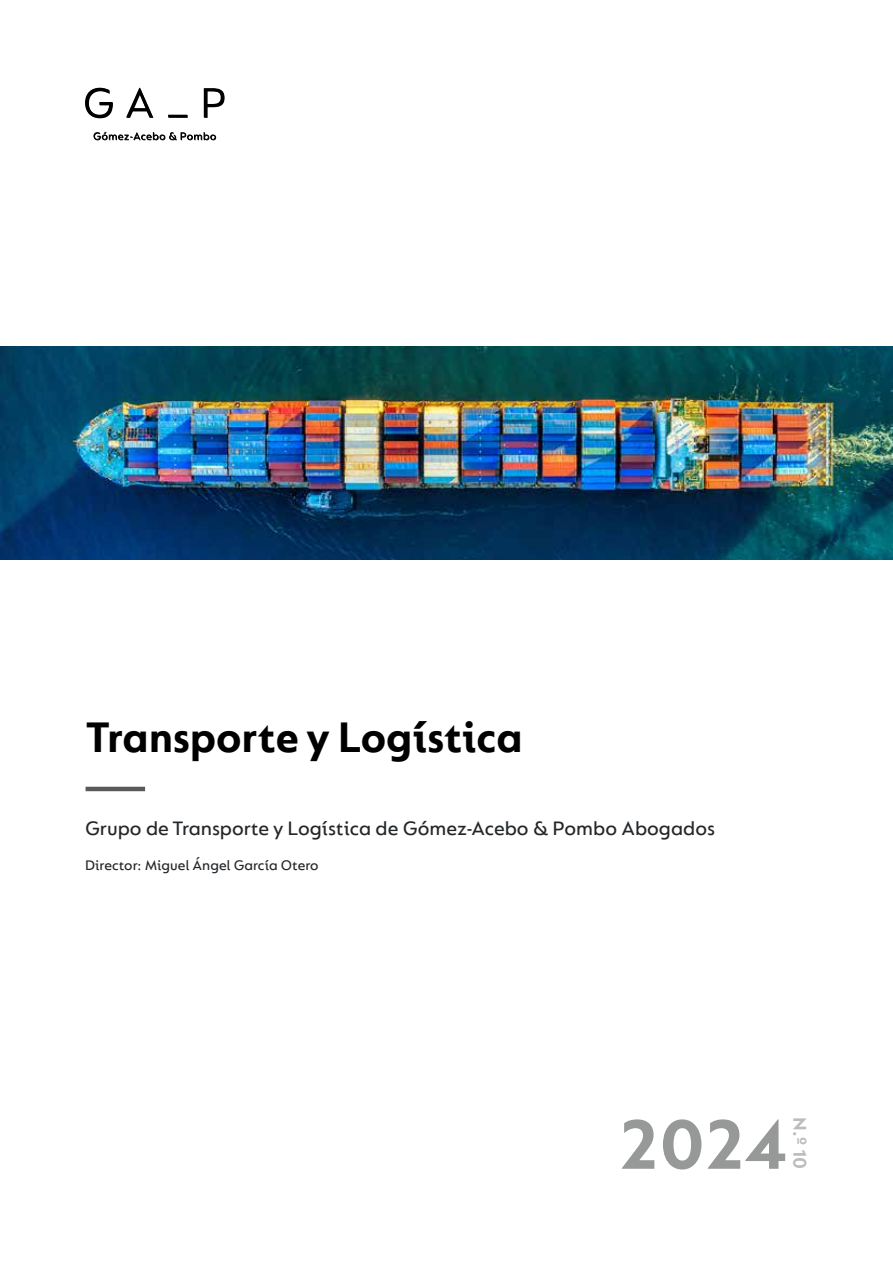
<style>
.page{position:relative;width:893px;height:1263px;background:#fff}
.page>*{position:absolute;margin:0;border:0;box-sizing:border-box;transform-origin:0 0}
.t1{font:700 75px "FS Lucas";color:#979898}
.t2{font:700 45px "FS Lucas";letter-spacing:-.005em;color:#000}
.t3{font:500 21px "FS Lucas";color:#24272a}
.t4{font:700 19.5px "FS Lucas";color:#bbbdbd}
.t5{font:500 15px "FS Lucas";color:#24272a}
</style>
<div class="page">
<svg style="left:85px;top:88px;width:140px;height:52px"></svg>
<hr style="left:86px;top:787px;width:59px;height:4px;background:#5a5a5a">
<img style="left:0;top:346px;width:893px;height:214px">
<h2 class="t2" style="left:86px;top:711px;width:439px">Transporte y Logística</h2>
<p class="t3" style="left:85px;top:816px;width:632px">Grupo de Transporte y Logística de Gómez-Acebo &amp; Pombo Abogados</p>
<p class="t5" style="left:85px;top:856px;width:235px">Director: Miguel Ángel García Otero</p>
<h1 class="t1" style="left:619px;top:1101px;width:170px">2024</h1>
<p class="t4" style="left:811px;top:1117px;width:54px;rotate:90deg">N.º 10</p>
</div>
